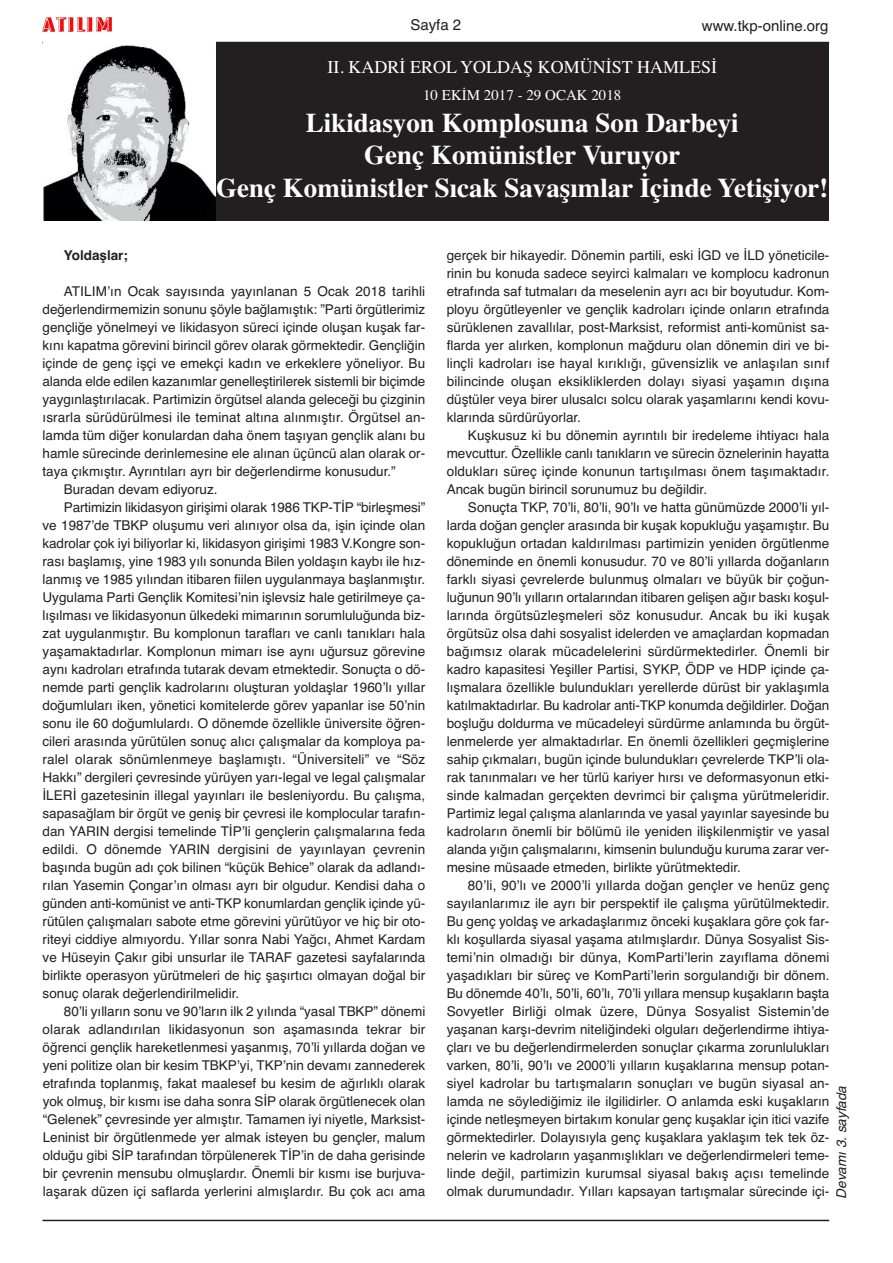
<style>
.page{position:relative;width:893px;height:1263px;background:#fff}
.page>*{position:absolute;margin:0;border:0;box-sizing:border-box;transform-origin:0 0}
.t1{font:700 27px/32.4px "Times";color:#fff;text-align:center}
.t2{font:18px "Times";color:#fff}
.t3{font:15px "Helvetica";color:#231f20}
.t4{font:15px "Times";color:#fff}
.t5{font:13.5px/18px "Helvetica";color:#231f20;text-align:justify}
.t6{font:italic 13.5px "Helvetica";color:#231f20}
.t7{font:700 13.5px "Helvetica";color:#231f20}
</style>
<div class="page">
<img style="left:43px;top:17px;width:68px;height:15px">
<hr style="left:43px;top:42px;width:786px;height:1px;background:#231f20">
<hr style="left:43px;top:1220px;width:786px;height:1px;background:#231f20">
<div style="left:201px;top:43px;width:628px;height:178px;background:#231f20"></div>
<img style="left:43px;top:42px;width:172px;height:179px">
<p class="t3" style="left:410px;top:13px;width:52px">Sayfa 2</p>
<p class="t3" style="left:702px;top:14px;width:128px">www.tkp-online.org</p>
<h2 class="t2" style="left:328px;top:50px;width:391px">II. KADRİ EROL YOLDAŞ KOMÜNİST HAMLESİ</h2>
<p class="t4" style="left:423px;top:81px;width:200px">10 EKİM 2017 - 29 OCAK 2018</p>
<h1 class="t1" style="left:216px;top:104px;width:614px">Likidasyon Komplosuna Son Darbeyi<br>Genç Komünistler Vuruyor<br>Genç Komünistler Sıcak Savaşımlar İçinde Yetişiyor!</h1>
<p class="t7" style="left:64px;top:244px;width:66px">Yoldaşlar;</p>
<p class="t5" style="left:64px;top:283px;width:363px">ATILIM’ın Ocak sayısında yayınlanan 5 Ocak 2018 tarihli</p>
<p class="t5" style="left:43px;top:301px;width:384px">değerlendirmemizin sonunu şöyle bağlamıştık: ”Parti örgütlerimiz</p>
<p class="t5" style="left:43px;top:319px;width:384px">gençliğe yönelmeyi ve likidasyon süreci içinde oluşan kuşak far-</p>
<p class="t5" style="left:43px;top:337px;width:384px">kını kapatma görevini birincil görev olarak görmektedir. Gençliğin</p>
<p class="t5" style="left:43px;top:355px;width:384px">içinde de genç işçi ve emekçi kadın ve erkeklere yöneliyor. Bu</p>
<p class="t5" style="left:43px;top:373px;width:384px">alanda elde edilen kazanımlar genelleştirilerek sistemli bir biçimde</p>
<p class="t5" style="left:43px;top:391px;width:384px">yaygınlaştırılacak. Partimizin örgütsel alanda geleceği bu çizginin</p>
<p class="t5" style="left:43px;top:409px;width:384px">ısrarla sürüdürülmesi ile teminat altına alınmıştır. Örgütsel an-</p>
<p class="t5" style="left:43px;top:427px;width:384px">lamda tüm diğer konulardan daha önem taşıyan gençlik alanı bu</p>
<p class="t5" style="left:43px;top:445px;width:384px">hamle sürecinde derinlemesine ele alınan üçüncü alan olarak or-</p>
<p class="t5" style="left:43px;top:463px;width:355px">taya çıkmıştır. Ayrıntıları ayrı bir değerlendirme konusudur.”</p>
<p class="t5" style="left:64px;top:481px;width:155px">Buradan devam ediyoruz.</p>
<p class="t5" style="left:64px;top:499px;width:363px">Partimizin likidasyon girişimi olarak 1986 TKP-TİP “birleşmesi”</p>
<p class="t5" style="left:43px;top:517px;width:384px">ve 1987’de TBKP oluşumu veri alınıyor olsa da, işin içinde olan</p>
<p class="t5" style="left:43px;top:535px;width:384px">kadrolar çok iyi biliyorlar ki, likidasyon girişimi 1983 V.Kongre son-</p>
<p class="t5" style="left:43px;top:553px;width:384px">rası başlamış, yine 1983 yılı sonunda Bilen yoldaşın kaybı ile hız-</p>
<p class="t5" style="left:43px;top:571px;width:384px">lanmış ve 1985 yılından itibaren fiilen uygulanmaya başlanmıştır.</p>
<p class="t5" style="left:43px;top:589px;width:384px">Uygulama Parti Gençlik Komitesi’nin işlevsiz hale getirilmeye ça-</p>
<p class="t5" style="left:43px;top:607px;width:384px">lışılması ve likidasyonun ülkedeki mimarının sorumluluğunda biz-</p>
<p class="t5" style="left:43px;top:625px;width:384px">zat uygulanmıştır. Bu komplonun tarafları ve canlı tanıkları hala</p>
<p class="t5" style="left:43px;top:643px;width:384px">yaşamaktadırlar. Komplonun mimarı ise aynı uğursuz görevine</p>
<p class="t5" style="left:43px;top:661px;width:384px">aynı kadroları etrafında tutarak devam etmektedir. Sonuçta o dö-</p>
<p class="t5" style="left:43px;top:679px;width:384px">nemde parti gençlik kadrolarını oluşturan yoldaşlar 1960’lı yıllar</p>
<p class="t5" style="left:43px;top:697px;width:384px">doğumluları iken, yönetici komitelerde görev yapanlar ise 50’nin</p>
<p class="t5" style="left:43px;top:715px;width:384px">sonu ile 60 doğumlulardı. O dönemde özellikle üniversite öğren-</p>
<p class="t5" style="left:43px;top:733px;width:384px">cileri arasında yürütülen sonuç alıcı çalışmalar da komploya pa-</p>
<p class="t5" style="left:43px;top:751px;width:384px">ralel olarak sönümlenmeye başlamıştı. “Üniversiteli” ve “Söz</p>
<p class="t5" style="left:43px;top:769px;width:384px">Hakkı” dergileri çevresinde yürüyen yarı-legal ve legal çalışmalar</p>
<p class="t5" style="left:43px;top:787px;width:384px">İLERİ gazetesinin illegal yayınları ile besleniyordu. Bu çalışma,</p>
<p class="t5" style="left:43px;top:805px;width:384px">sapasağlam bir örgüt ve geniş bir çevresi ile komplocular tarafın-</p>
<p class="t5" style="left:43px;top:823px;width:384px">dan YARIN dergisi temelinde TİP’li gençlerin çalışmalarına feda</p>
<p class="t5" style="left:43px;top:841px;width:384px">edildi. O dönemde YARIN dergisini de yayınlayan çevrenin</p>
<p class="t5" style="left:43px;top:859px;width:384px">başında bugün adı çok bilinen “küçük Behice” olarak da adlandı-</p>
<p class="t5" style="left:43px;top:877px;width:384px">rılan Yasemin Çongar’ın olması ayrı bir olgudur. Kendisi daha o</p>
<p class="t5" style="left:43px;top:895px;width:384px">günden anti-komünist ve anti-TKP konumlardan gençlik içinde yü-</p>
<p class="t5" style="left:43px;top:913px;width:384px">rütülen çalışmaları sabote etme görevini yürütüyor ve hiç bir oto-</p>
<p class="t5" style="left:43px;top:931px;width:384px">riteyi ciddiye almıyordu. Yıllar sonra Nabi Yağcı, Ahmet Kardam</p>
<p class="t5" style="left:43px;top:949px;width:384px">ve Hüseyin Çakır gibi unsurlar ile TARAF gazetesi sayfalarında</p>
<p class="t5" style="left:43px;top:967px;width:384px">birlikte operasyon yürütmeleri de hiç şaşırtıcı olmayan doğal bir</p>
<p class="t5" style="left:43px;top:985px;width:198px">sonuç olarak değerlendirilmelidir.</p>
<p class="t5" style="left:64px;top:1003px;width:363px">80’li yılların sonu ve 90’ların ilk 2 yılında “yasal TBKP” dönemi</p>
<p class="t5" style="left:43px;top:1021px;width:384px">olarak adlandırılan likidasyonun son aşamasında tekrar bir</p>
<p class="t5" style="left:43px;top:1039px;width:384px">öğrenci gençlik hareketlenmesi yaşanmış, 70’li yıllarda doğan ve</p>
<p class="t5" style="left:43px;top:1057px;width:384px">yeni politize olan bir kesim TBKP’yi, TKP’nin devamı zannederek</p>
<p class="t5" style="left:43px;top:1075px;width:384px">etrafında toplanmış, fakat maalesef bu kesim de ağırlıklı olarak</p>
<p class="t5" style="left:43px;top:1093px;width:384px">yok olmuş, bir kısmı ise daha sonra SİP olarak örgütlenecek olan</p>
<p class="t5" style="left:43px;top:1111px;width:384px">“Gelenek” çevresinde yer almıştır. Tamamen iyi niyetle, Marksist-</p>
<p class="t5" style="left:43px;top:1129px;width:384px">Leninist bir örgütlenmede yer almak isteyen bu gençler, malum</p>
<p class="t5" style="left:43px;top:1147px;width:384px">olduğu gibi SİP tarafından törpülenerek TİP’in de daha gerisinde</p>
<p class="t5" style="left:43px;top:1165px;width:384px">bir çevrenin mensubu olmuşlardır. Önemli bir kısmı ise burjuva-</p>
<p class="t5" style="left:43px;top:1183px;width:384px">laşarak düzen içi saflarda yerlerini almışlardır. Bu çok acı ama</p>
<p class="t5" style="left:447px;top:247px;width:384px">gerçek bir hikayedir. Dönemin partili, eski İGD ve İLD yöneticile&shy;rinin bu konuda sadece seyirci kalmaları ve komplocu kadronun etrafında saf tutmaları da meselenin ayrı acı bir boyutudur. Kom&shy;ployu örgütleyenler ve gençlik kadroları içinde onların etrafında sürüklenen zavallılar, post-Marksist, reformist anti-komünist sa&shy;flarda yer alırken, komplonun mağduru olan dönemin diri ve bi&shy;linçli kadroları ise hayal kırıklığı, güvensizlik ve anlaşılan sınıf bilincinde oluşan eksikliklerden dolayı siyasi yaşamın dışına düştüler veya birer ulusalcı solcu olarak yaşamlarını kendi kovu&shy;klarında sürdürüyorlar.</p>
<p class="t5" style="left:447px;top:427px;width:384px;text-indent:21px">Kuşkusuz ki bu dönemin ayrıntılı bir iredeleme ihtiyacı hala mevcuttur. Özellikle canlı tanıkların ve sürecin öznelerinin hayatta oldukları süreç içinde konunun tartışılması önem taşımaktadır.<br>Ancak bugün birincil sorunumuz bu değildir.</p>
<p class="t5" style="left:447px;top:499px;width:384px;text-indent:21px">Sonuçta TKP, 70’li, 80’li, 90’lı ve hatta günümüzde 2000’li yıl&shy;larda doğan gençler arasında bir kuşak kopukluğu yaşamıştır. Bu kopukluğun ortadan kaldırılması partimizin yeniden örgütlenme döneminde en önemli konusudur. 70 ve 80’li yıllarda doğanların farklı siyasi çevrelerde bulunmuş olmaları ve büyük bir çoğun&shy;luğunun 90’lı yılların ortalarından itibaren gelişen ağır baskı koşul&shy;larında örgütsüzleşmeleri söz konusudur. Ancak bu iki kuşak örgütsüz olsa dahi sosyalist idelerden ve amaçlardan kopmadan bağımsız olarak mücadelelerini sürdürmektedirler. Önemli bir kadro kapasitesi Yeşiller Partisi, SYKP, ÖDP ve HDP içinde ça&shy;lışmalara özellikle bulundukları yerellerde dürüst bir yaklaşımla katılmaktadırlar. Bu kadrolar anti-TKP konumda değildirler. Doğan boşluğu doldurma ve mücadeleyi sürdürme anlamında bu örgüt&shy;lenmelerde yer almaktadırlar. En önemli özellikleri geçmişlerine sahip çıkmaları, bugün içinde bulundukları çevrelerde TKP’li ola&shy;rak tanınmaları ve her türlü kariyer hırsı ve deformasyonun etki&shy;sinde kalmadan gerçekten devrimci bir çalışma yürütmeleridir.<br>Partimiz legal çalışma alanlarında ve yasal yayınlar sayesinde bu kadroların önemli bir bölümü ile yeniden ilişkilenmiştir ve yasal alanda yığın çalışmalarını, kimsenin bulunduğu kuruma zarar ver&shy;mesine müsaade etmeden, birlikte yürütmektedir.</p>
<p class="t5" style="left:447px;top:877px;width:384px;text-indent:21px">80’li, 90’lı ve 2000’li yıllarda doğan gençler ve henüz genç sayılanlarımız ile ayrı bir perspektif ile çalışma yürütülmektedir.<br>Bu genç yoldaş ve arkadaşlarımız önceki kuşaklara göre çok far&shy;klı koşullarda siyasal yaşama atılmışlardır. Dünya Sosyalist Sis&shy;temi’nin olmadığı bir dünya, KomParti’lerin zayıflama dönemi yaşadıkları bir süreç ve KomParti’lerin sorgulandığı bir dönem.<br>Bu dönemde 40’lı, 50’li, 60’lı, 70’li yıllara mensup kuşakların başta Sovyetler Birliği olmak üzere, Dünya Sosyalist Sistemin’de yaşanan karşı-devrim niteliğindeki olguları değerlendirme ihtiya&shy;çları ve bu değerlendirmelerden sonuçlar çıkarma zorunlulukları varken, 80’li, 90’lı ve 2000’li yılların kuşaklarına mensup potan&shy;siyel kadrolar bu tartışmaların sonuçları ve bugün siyasal an&shy;lamda ne söylediğimiz ile ilgilidirler. O anlamda eski kuşakların içinde netleşmeyen birtakım konular genç kuşaklar için itici vazife görmektedirler. Dolayısıyla genç kuşaklara yaklaşım tek tek öz&shy;nelerin ve kadroların yaşanmışlıkları ve değerlendirmeleri teme&shy;linde değil, partimizin kurumsal siyasal bakış açısı temelinde olmak durumundadır. Yılları kapsayan tartışmalar sürecinde içi-</p>
<p class="t6" style="left:831px;top:1199px;width:114px;rotate:-90deg">Devamı 3. sayfada</p>
</div>
